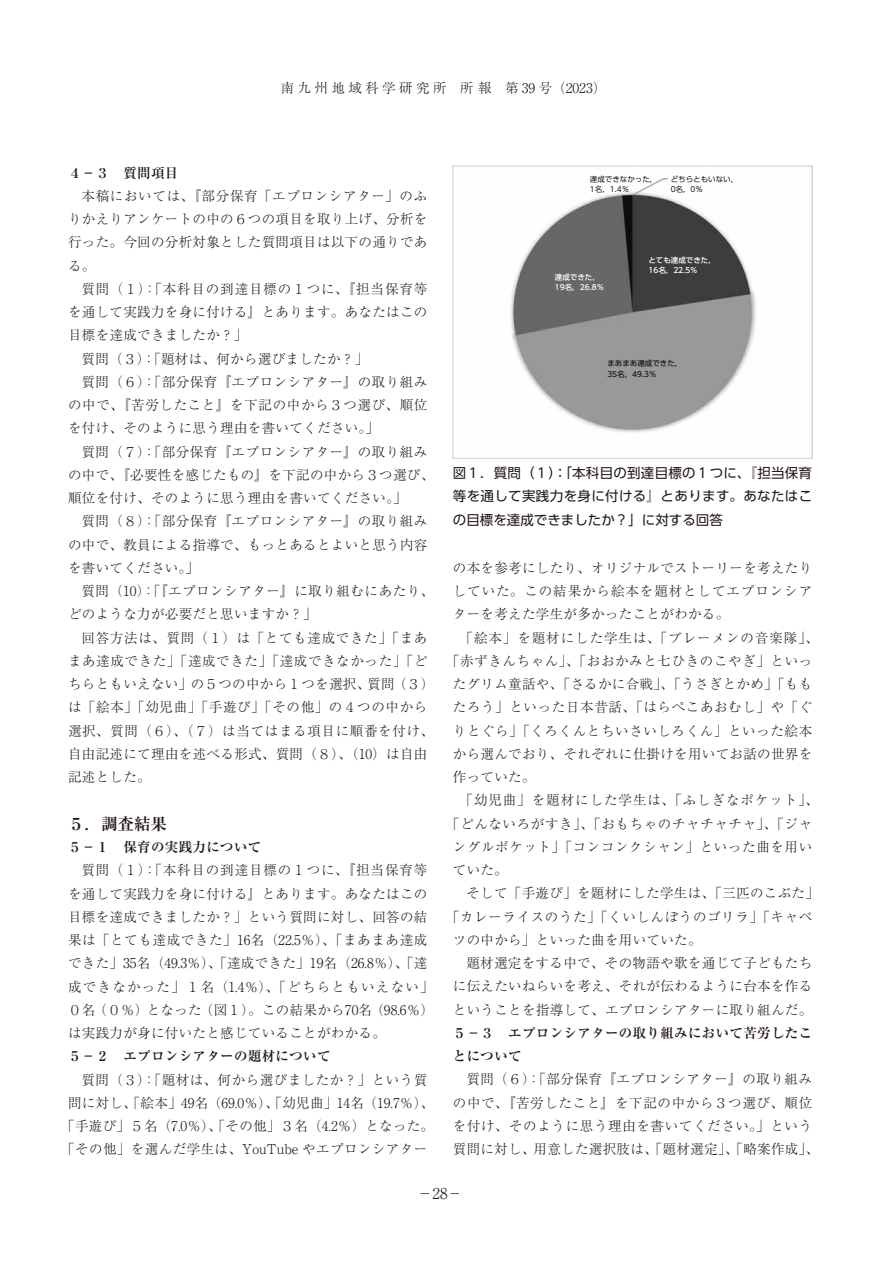
<style>
.page{position:relative;width:893px;height:1263px;background:#fff}
.page>*{position:absolute;margin:0;border:0;box-sizing:border-box;transform-origin:0 0}
.t1{font:700 16.5px "Ryumin Pro";color:#221815}
.t2{font:300 15px "Ryumin Pro";color:#221815}
.t3{font:300 13.5px/23.2px "Ryumin Pro";letter-spacing:.025em;color:#221815;text-align:justify}
.t4{font:300 13.5px/23.2px "Ryumin Pro";letter-spacing:.05em;color:#221815;text-align:center}
.t5{font:300 13.5px "Ryumin Pro";letter-spacing:.045em;color:#221815}
.t6{font:300 13.5px "Ryumin Pro";letter-spacing:.07em;color:#221815}
.t7{font:13.5px/23.7px "UD Shin Go Pr 6";letter-spacing:.025em;color:#221815;text-align:justify}
.t8{font:700 13.5px/23.2px "Ryumin Pro";letter-spacing:.025em;color:#221815}
.t9{font:300 13.5px "Ryumin Pro";letter-spacing:.065em;color:#221815}
.t10{font:300 13.5px "Ryumin Pro";letter-spacing:.055em;color:#221815}
.t11{font:300 13.5px "Ryumin Pro";letter-spacing:.255em;color:#221815}
.t12{font:500 7.5px/10.5px "UD Shin Go Pr 6";color:#fff}
.t13{font:7.5px/10.5px "UD Shin Go Pr 6";color:#221815}
.t14{font:500 7.5px/10.5px "UD Shin Go Pr 6";color:#221815}
</style>
<div class="page">
<img style="left:453px;top:166px;width:359px;height:292px">
<p class="t11" style="left:281px;top:77px;width:327px">南九州地域科学研究所　所 報　第 39 号（2023）</p>
<p class="t8" style="left:68px;top:160px;width:112px">４－３　質問項目</p>
<p class="t3" style="left:68px;top:183px;width:361px;text-indent:14px">本稿においては、『部分保育「エプロンシアター」のふりかえりアンケートの中の６つの項目を取り上げ、分析を行った。今回の分析対象とした質問項目は以下の通りである。</p>
<p class="t9" style="left:82px;top:278px;width:347px">質問（１）：「本科目の到達目標の１つに、『担当保育等</p>
<p class="t3" style="left:68px;top:299px;width:361px">を通して実践力を身に付ける』とあります。あなたはこの</p>
<p class="t3" style="left:68px;top:323px;width:181px">目標を達成できましたか？」</p>
<p class="t3" style="left:82px;top:346px;width:288px">質問（３）：「題材は、何から選びましたか？」</p>
<p class="t3" style="left:82px;top:369px;width:347px">質問（６）：「部分保育『エプロンシアター』の取り組み</p>
<p class="t4" style="left:68px;top:392px;width:361px">の中で、『苦労したこと』を下記の中から３つ選び、順位</p>
<p class="t3" style="left:68px;top:416px;width:312px">を付け、そのように思う理由を書いてください。」</p>
<p class="t3" style="left:82px;top:439px;width:347px">質問（７）：「部分保育『エプロンシアター』の取り組み</p>
<p class="t3" style="left:68px;top:462px;width:368px">の中で、『必要性を感じたもの』を下記の中から３つ選び、</p>
<p class="t3" style="left:68px;top:485px;width:340px">順位を付け、そのように思う理由を書いてください。」</p>
<p class="t3" style="left:82px;top:509px;width:347px">質問（８）：「部分保育『エプロンシアター』の取り組み</p>
<p class="t3" style="left:68px;top:532px;width:361px">の中で、教員による指導で、もっとあるとよいと思う内容</p>
<p class="t3" style="left:68px;top:555px;width:133px">を書いてください。」</p>
<p class="t3" style="left:82px;top:578px;width:354px">質問（10）：「『エプロンシアター』に取り組むにあたり、</p>
<p class="t3" style="left:68px;top:602px;width:250px">どのような力が必要だと思いますか？」</p>
<p class="t10" style="left:82px;top:627px;width:347px">回答方法は、質問（１）は「とても達成できた」「まあ</p>
<p class="t5" style="left:68px;top:650px;width:361px">まあ達成できた」「達成できた」「達成できなかった」「ど</p>
<p class="t3" style="left:68px;top:671px;width:368px">ちらともいえない」の５つの中から１つを選択、質問（３）</p>
<p class="t4" style="left:68px;top:695px;width:361px">は「絵本」「幼児曲」「手遊び」「その他」の４つの中から</p>
<p class="t4" style="left:68px;top:718px;width:367px">選択、質問（６）、（７）は当てはまる項目に順番を付け、</p>
<p class="t3" style="left:68px;top:741px;width:361px">自由記述にて理由を述べる形式、質問（８）、（10）は自由</p>
<p class="t3" style="left:68px;top:764px;width:84px">記述とした。</p>
<p class="t1" style="left:68px;top:811px;width:100px">５．調査結果</p>
<p class="t8" style="left:68px;top:834px;width:195px">５－１　保育の実践力について</p>
<p class="t3" style="left:68px;top:857px;width:368px;text-align:left;text-indent:14px">質問（１）：「本科目の到達目標の１つに、『担当保育等を通して実践力を身に付ける』とあります。あなたはこの目標を達成できましたか？」という質問に対し、回答の結果は「とても達成できた」16名（22.5％）、「まあまあ達成できた」35名（49.3％）、「達成できた」19名（26.8％）、「達成できなかった」１名（1.4％）、「どちらともいえない」０名（０％）となった（図１）。この結果から70名（98.6％）は実践力が身に付いたと感じていることがわかる。</p>
<p class="t8" style="left:68px;top:1044px;width:264px">５－２　エプロンシアターの題材について</p>
<p class="t3" style="left:82px;top:1067px;width:347px">質問（３）：「題材は、何から選びましたか？」という質</p>
<p class="t3" style="left:68px;top:1090px;width:368px">問に対し、「絵本」49名（69.0％）、「幼児曲」14名（19.7％）、</p>
<p class="t3" style="left:61px;top:1113px;width:374px">「手遊び」５名（7.0％）、「その他」３名（4.2％）となった。</p>
<p class="t3" style="left:61px;top:1136px;width:368px">「その他」を選んだ学生は、YouTube やエプロンシアター</p>
<p class="t13" style="left:590px;top:174px;width:69px">達成できなかった，<br>1名，1.4％</p>
<p class="t13" style="left:671px;top:173px;width:69px">どちらともいない，<br>0名，0％</p>
<p class="t12" style="left:555px;top:272px;width:51px">達成できた，<br>19名，26.8％</p>
<p class="t12" style="left:648px;top:254px;width:69px">とても達成できた，<br>16名，22.5％</p>
<p class="t14" style="left:607px;top:358px;width:76px">まあまあ達成できた，<br>35名，49.3％</p>
<p class="t7" style="left:453px;top:460px;width:361px">図１．質問（１）：「本科目の到達目標の１つに、『担当保育等を通して実践力を身に付ける』とあります。あなたはこの目標を達成できましたか？」に対する回答</p>
<p class="t3" style="left:453px;top:555px;width:361px">の本を参考にしたり、オリジナルでストーリーを考えたり</p>
<p class="t6" style="left:453px;top:580px;width:361px">していた。この結果から絵本を題材としてエプロンシア</p>
<p class="t3" style="left:453px;top:602px;width:278px">ターを考えた学生が多かったことがわかる。</p>
<p class="t6" style="left:460px;top:627px;width:361px">「絵本」を題材にした学生は、「ブレーメンの音楽隊」、</p>
<p class="t5" style="left:446px;top:650px;width:368px">「赤ずきんちゃん」、「おおかみと七ひきのこやぎ」といっ</p>
<p class="t3" style="left:453px;top:671px;width:361px">たグリム童話や、「さるかに合戦」、「うさぎとかめ」「もも</p>
<p class="t4" style="left:453px;top:695px;width:361px">たろう」といった日本昔話、「はらぺこあおむし」や「ぐ</p>
<p class="t5" style="left:453px;top:720px;width:361px">りとぐら」「くろくんとちいさいしろくん」といった絵本</p>
<p class="t3" style="left:453px;top:741px;width:361px">から選んでおり、それぞれに仕掛けを用いてお話の世界を</p>
<p class="t3" style="left:453px;top:764px;width:84px">作っていた。</p>
<p class="t6" style="left:460px;top:790px;width:361px">「幼児曲」を題材にした学生は、「ふしぎなポケット」、</p>
<p class="t4" style="left:446px;top:811px;width:368px">「どんないろがすき」、「おもちゃのチャチャチャ」、「ジャ</p>
<p class="t5" style="left:453px;top:836px;width:361px">ングルポケット」「コンコンクシャン」といった曲を用い</p>
<p class="t3" style="left:453px;top:857px;width:56px">ていた。</p>
<p class="t3" style="left:466px;top:881px;width:354px">そして「手遊び」を題材にした学生は、「三匹のこぶた」</p>
<p class="t5" style="left:446px;top:906px;width:368px">「カレーライスのうた」「くいしんぼうのゴリラ」「キャベ</p>
<p class="t3" style="left:453px;top:927px;width:250px">ツの中から」といった曲を用いていた。</p>
<p class="t3" style="left:466px;top:950px;width:347px">題材選定をする中で、その物語や歌を通じて子どもたち</p>
<p class="t3" style="left:453px;top:974px;width:361px">に伝えたいねらいを考え、それが伝わるように台本を作る</p>
<p class="t3" style="left:453px;top:997px;width:361px">ということを指導して、エプロンシアターに取り組んだ。</p>
<p class="t8" style="left:453px;top:1020px;width:361px">５－３　エプロンシアターの取り組みにおいて苦労したことについて</p>
<p class="t4" style="left:453px;top:1067px;width:368px">質問（６）：「部分保育『エプロンシアター』の取り組み<br>の中で、『苦労したこと』を下記の中から３つ選び、順位を付け、そのように思う理由を書いてください。」という質問に対し、用意した選択肢は、「題材選定」、「略案作成」、</p>
<p class="t2" style="left:418px;top:1182px;width:46px">－28－</p>
</div>
